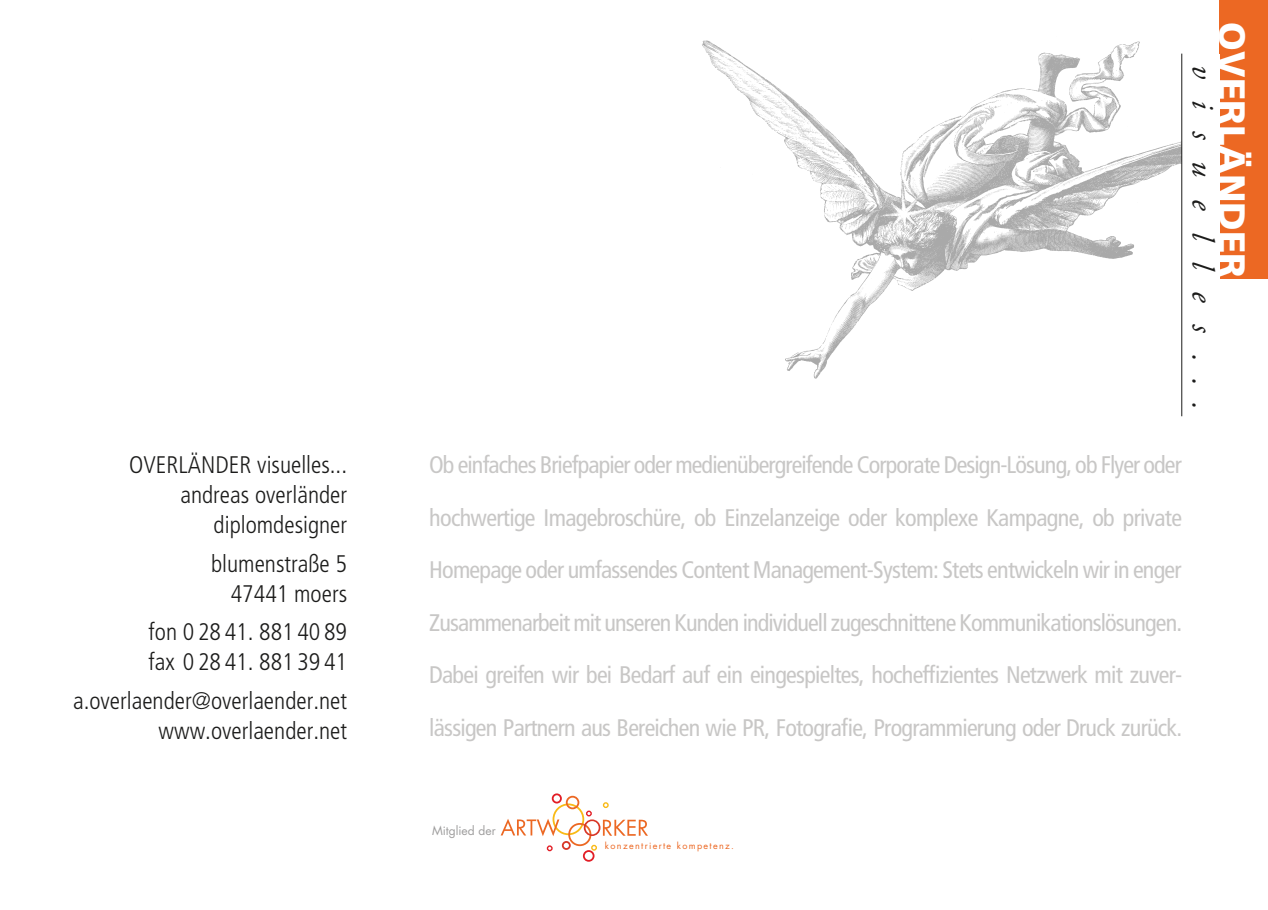
<style>
.page{position:relative;width:1268px;height:910px;background:#fff}
.page>*{position:absolute;margin:0;border:0;box-sizing:border-box;transform-origin:0 0}
.t1{font:900 36.6px "Frutiger";color:#fff}
.t2{font:italic 31.5px "Adobe Garamond";color:#1c1c1b}
.t3{font:condensed 24px/52.5px "Frutiger";letter-spacing:-.03em;color:#c8c7c6;text-align:justify}
.t4{font:300 condensed 24px/30px "Frutiger";color:#1c1c1b;text-align:right}
.t5{font:12px "Futura";color:#9e9d9d}
.t6{font:9px "Futura";letter-spacing:.15em;color:#ec6823}
</style>
<div class="page">
<img style="left:702px;top:40px;width:478px;height:339px">
<div style="left:1219px;top:0;width:48px;height:279px;background:#ec6823"></div>
<hr style="left:1180px;top:54px;width:1px;height:362px;background:#1c1c1b">
<div style="left:568px;top:823px;width:23px;height:23px;border:2px solid #ec6823;border-radius:50%"></div>
<div style="left:583px;top:850px;width:11px;height:12px;border:2px solid #e21e26;border-radius:50%"></div>
<div style="left:561px;top:841px;width:9px;height:9px;border:2px solid #d83727;border-radius:50%"></div>
<div style="left:565px;top:796px;width:14px;height:13px;border:2px solid #ec6823;border-radius:50%"></div>
<div style="left:551px;top:793px;width:10px;height:10px;border:2px solid #e21e26;border-radius:50%"></div>
<svg style="left:546px;top:845px;width:6px;height:6px"></svg>
<svg style="left:591px;top:845px;width:6px;height:6px"></svg>
<svg style="left:500px;top:802px;width:148px;height:34px"></svg>
<p class="t4" style="left:129px;top:450px;width:219px">OVERLÄNDER visuelles... andreas overländer diplomdesigner</p>
<p class="t4" style="left:211px;top:549px;width:137px">blumenstraße 5<br>47441 moers</p>
<p class="t4" style="left:148px;top:617px;width:200px;text-align:left">fon 0 28 41. 881 40 89 fax 0 28 41. 881 39 41</p>
<p class="t4" style="left:73px;top:685px;width:275px">a.overlaender@overlaender.net www.overlaender.net</p>
<h1 class="t1" style="left:1253px;top:22px;width:257px;rotate:90deg">OVERLÄNDER</h1>
<h2 class="t2" style="left:1219px;top:65px;width:346px;rotate:90deg">visuelles...</h2>
<p class="t3" style="left:429px;top:439px;width:754px">Ob einfaches Briefpapier oder medienüber greifende Corporate Design-Lösung, ob Flyer oder hochwertige Im a ge broschüre, ob Einzelanzeige oder komplexe Kampagne, ob private Homepage oder umfassendes Content Management-System: Stets entwickeln wir in enger Zusammenarbeit mit unseren Kunden individuell zu geschnittene Kommunikations lösungen.<br>Dabei greifen wir bei Bedarf auf ein eingespieltes, hocheffizientes Netzwerk mit zuver&shy;lässigen Partnern aus Bereichen wie PR, Fotografie, Programmierung oder Druck zurück.</p>
<p class="t5" style="left:432px;top:823px;width:65px">Mitglied der</p>
<p class="t6" style="left:604px;top:840px;width:131px">konzentrierte kompetenz.</p>
</div>
